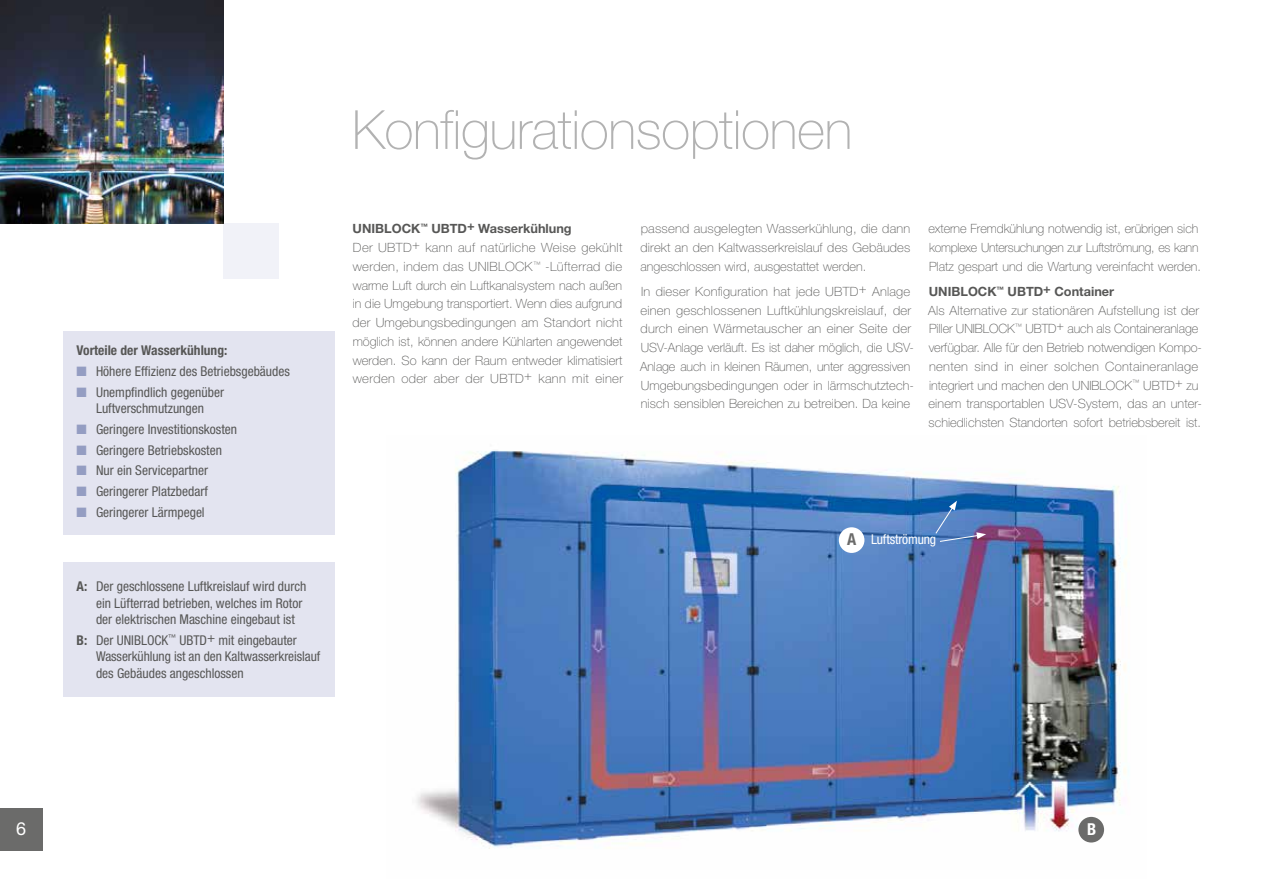
<style>
.page{position:relative;width:1263px;height:893px;background:#fff}
.page>*{position:absolute;margin:0;border:0;box-sizing:border-box;transform-origin:0 0}
.t1{font:100 54px "Helvetica Neue";letter-spacing:-.01em;color:#b2b2b2}
.t2{font:18px "Helvetica Neue";color:#fff}
.t3{font:700 condensed 16.5px "Helvetica Neue";color:#fff}
.t4{font:700 condensed 16.5px "Helvetica Neue";color:#6b6b6a}
.t5{font:condensed 13.5px/16.5px "Helvetica Neue";color:#575756}
.t6{font:700 condensed 13.5px "Helvetica Neue";color:#575756}
.t7{font:condensed 13.5px "Helvetica Neue";letter-spacing:-.01em;color:#fff}
.t8{font:100 12.75px/18.8px "Helvetica Neue";color:#575756}
.s1{color:#949dc2}
.s2{font-weight:700}
</style>
<div class="page">
<div style="left:223px;top:223px;width:56px;height:56px;background:#f1f2f8"></div>
<div style="left:64px;top:332px;width:271px;height:203px;background:#e3e4f0"></div>
<div style="left:64px;top:562px;width:271px;height:135px;background:#e3e4f0"></div>
<img style="left:416px;top:450px;width:713px;height:399px">
<div style="left:1078px;top:817px;width:26px;height:25px;background:#6b6b6a;border-radius:50%"></div>
<svg style="left:935px;top:501px;width:51px;height:41px;background:#517bba"></svg>
<img style="left:0;top:0;width:223px;height:223px">
<div style="left:839px;top:527px;width:25px;height:26px;background:#fff;border-radius:50%"></div>
<div style="left:0;top:808px;width:43px;height:42px;background:#6b6b6a"></div>
<p class="t6" style="left:77px;top:342px;width:152px">Vorteile der Wasserkühlung:</p>
<p class="t5" style="left:77px;top:363px;width:215px"><span class="s1">■</span> Höhere Effizienz des Betriebsgebäudes</p>
<p class="t5" style="left:77px;top:383px;width:149px;text-align:center"><span class="s1">■</span> Unempfindlich gegenüber<br>Luftverschmutzungen</p>
<p class="t5" style="left:77px;top:421px;width:162px"><span class="s1">■</span> Geringere Investitionskosten</p>
<p class="t5" style="left:77px;top:441px;width:147px"><span class="s1">■</span> Geringere Betriebskosten</p>
<p class="t5" style="left:77px;top:462px;width:133px"><span class="s1">■</span> Nur ein Servicepartner</p>
<p class="t5" style="left:77px;top:483px;width:133px"><span class="s1">■</span> Geringerer Platzbedarf</p>
<p class="t5" style="left:77px;top:504px;width:130px"><span class="s1">■</span> Geringerer Lärmpegel</p>
<p class="t5" style="left:96px;top:578px;width:212px;text-indent:-19px"><span class="s2">A:</span> Der geschlossene Luftkreislauf wird durch ein Lüfterrad betrieben, welches im Rotor der elektrischen Maschine eingebaut ist</p>
<p class="t5" style="left:96px;top:632px;width:226px;text-indent:-19px"><span class="s2">B:</span> Der UNIBLOCK<sup>™</sup> UBTD+ mit eingebauter<br>Wasserkühlung ist an den Kaltwasserkreislauf des Gebäudes angeschlossen</p>
<h1 class="t1" style="left:352px;top:100px;width:502px">Konfigurationsoptionen</h1>
<p class="t8" style="left:352px;top:219px;width:272px"><span class="s2">UNIBLOCK</span><sup>™</sup> <span class="s2">UBTD</span><sup>+</sup> <span class="s2">Wasserkühlung<br></span>Der UBTD+ kann auf natürliche Weise gekühlt werden, indem das UNIBLOCK<sup>™</sup> -Lüfterrad die warme Luft durch ein Luftkanalsystem nach außen in die Umgebung transportiert. Wenn dies aufgrund der Umgebungsbedingungen am Standort nicht möglich ist, können andere Kühlarten angewendet werden. So kann der Raum entweder klimatisiert werden oder aber der UBTD+ kann mit einer</p>
<p class="t8" style="left:640px;top:219px;width:271px;text-align:justify">passend ausgelegten Wasserkühlung, die dann direkt an den Kaltwasserkreislauf des Gebäudes angeschlossen wird, ausgestattet werden.</p>
<p class="t8" style="left:640px;top:282px;width:275px">In dieser Konfiguration hat jede UBTD+ Anlage einen geschlossenen Luftkühlungskreislauf, der durch einen Wärmetauscher an einer Seite der USV-Anlage verläuft. Es ist daher möglich, die USV-Anlage auch in kleinen Räumen, unter aggressiven Umgebungsbedingungen oder in lärmschutztech&shy;nisch sensiblen Bereichen zu betreiben. Da keine</p>
<p class="t8" style="left:928px;top:219px;width:274px">externe Fremdkühlung notwendig ist, erübrigen sich komplexe Untersuchungen zur Luftströmung, es kann<br>Platz gespart und die Wartung vereinfacht werden.</p>
<p class="t8" style="left:928px;top:282px;width:274px"><span class="s2">UNIBLOCK</span><sup>™</sup> <span class="s2">UBTD</span><sup>+</sup> <span class="s2">Container<br></span>Als Alternative zur stationären Aufstellung ist der Piller UNIBLOCK<sup>™</sup> UBTD+ auch als Containeranlage verfügbar. Alle für den Betrieb notwendigen Kompo&shy;nenten sind in einer solchen Containeranlage integriert und machen den UNIBLOCK<sup>™</sup> UBTD+ zu einem transportablen USV-System, das an unter&shy;schiedlichsten Standorten sofort betriebsbereit ist.</p>
<p class="t4" style="left:847px;top:529px;width:11px">A</p>
<p class="t7" style="left:871px;top:531px;width:67px">Luftströmung</p>
<h2 class="t2" style="left:16px;top:818px;width:12px">6</h2>
<p class="t3" style="left:1087px;top:820px;width:11px">B</p>
</div>
